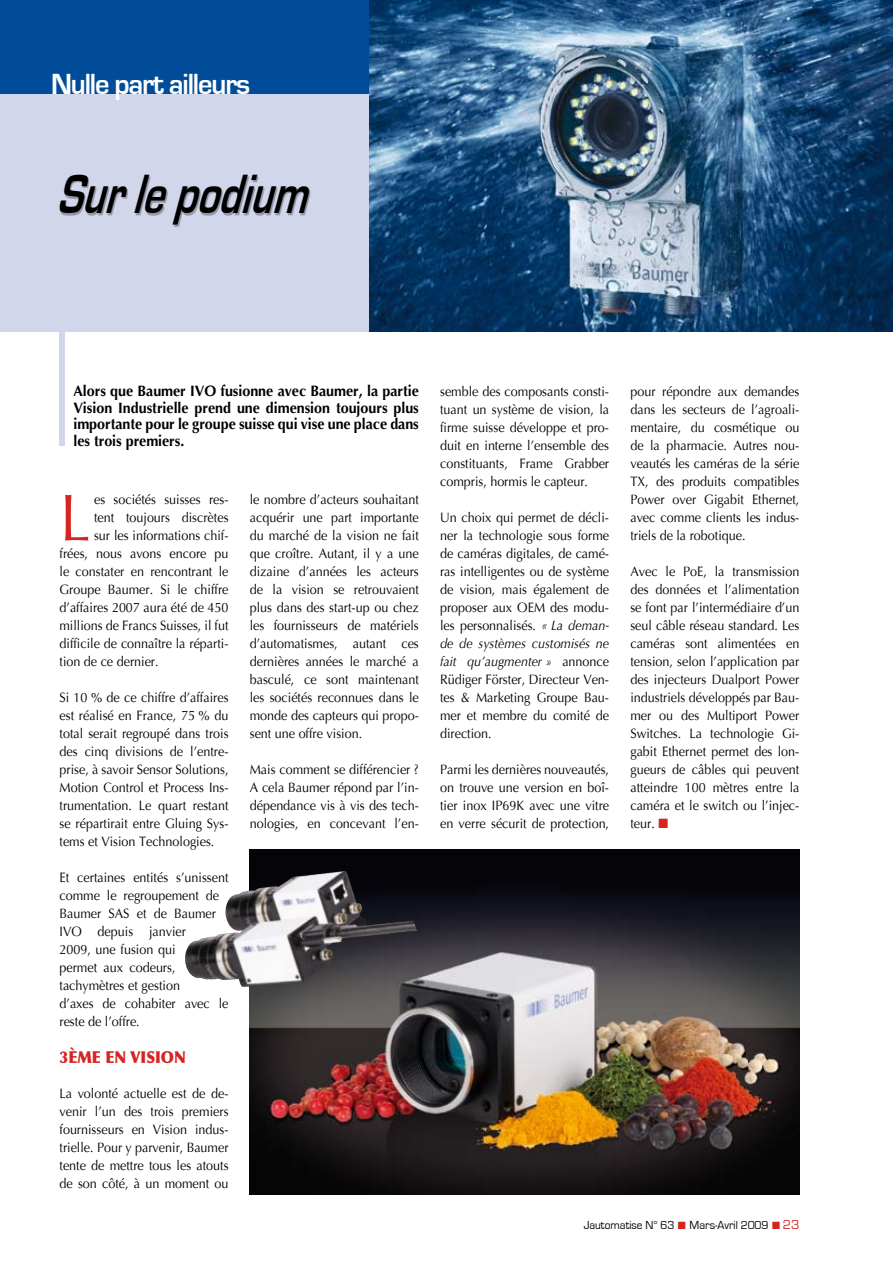
<style>
.page{position:relative;width:893px;height:1263px;background:#fff}
.page>*{position:absolute;margin:0;border:0;box-sizing:border-box;transform-origin:0 0}
.t1{font:66.15px "Optima";color:#d52422;scale:.95 1}
.t2{font:italic 700 57px "Eurostile";color:#000;scale:.74 1}
.t3{font:700 30px "Eurostile";letter-spacing:-.04em;color:#fff;scale:.95 1}
.t4{font:900 16.5px "Optima";color:#d52422;scale:.9 1}
.t5{font:700 15px/16.5px "Optima";color:#000;text-align:justify;scale:.95 1}
.t6{font:13.5px/18px "Optima";color:#000;text-align:justify;scale:.93 1}
.t7{font:12px "Eurostile";color:#000;scale:.95 1}
.s1{font-style:italic}
.s2{color:#d52422}
.s3{font-size:13.5px;color:#d52422}
</style>
<div class="page">
<div style="left:0;top:94px;width:893px;height:238px;background:#d2d6ea"></div>
<div style="left:0;top:0;width:893px;height:94px;background:#004c99"></div>
<img style="left:369px;top:0;width:524px;height:332px">
<div style="left:60px;top:331px;width:5px;height:115px;background:#d2d6ea"></div>
<div style="left:45px;top:163px;width:638px;height:67px;background:#000;opacity:.3"></div>
<img style="left:250px;top:849px;width:549px;height:346px">
<img style="left:357px;top:903px;width:60px;height:31px">
<h3 class="t3" style="left:51px;top:68px;width:211px">Nulle part ailleurs</h3>
<h2 class="t2" style="left:56px;top:164px;width:362px">Surlepodium</h2>
<p class="t5" style="left:73px;top:383px;width:365px">Alors que Baumer IVO fusionne avec Baumer, la partie Vision Industrielle prend une dimension toujours plus importante pour le groupe suisse qui vise une place dans les trois premiers.</p>
<h1 class="t1" style="left:60px;top:479px;width:35px">L</h1>
<p class="t6" style="left:94px;top:491px;width:146px">es sociétés suisses res-</p>
<p class="t6" style="left:94px;top:509px;width:146px">tent toujours discrètes</p>
<p class="t6" style="left:94px;top:527px;width:146px">sur les informations chif-</p>
<p class="t6" style="left:60px;top:545px;width:183px">frées, nous avons encore pu</p>
<p class="t6" style="left:60px;top:563px;width:183px">le constater en rencontrant le</p>
<p class="t6" style="left:60px;top:581px;width:183px">Groupe Baumer. Si le chiffre</p>
<p class="t6" style="left:60px;top:599px;width:183px">d’affaires 2007 aura été de 450</p>
<p class="t6" style="left:60px;top:617px;width:183px">millions de Francs Suisses, il fut</p>
<p class="t6" style="left:60px;top:635px;width:183px">difficile de connaître la réparti-</p>
<p class="t6" style="left:60px;top:653px;width:108px">tion de ce dernier.</p>
<p class="t6" style="left:60px;top:689px;width:183px">Si 10 % de ce chiffre d’affaires est réalisé en France, 75 % du total serait regroupé dans trois des cinq divisions de l’entre&shy;prise, à savoir Sensor Solutions, Motion Control et Process Ins&shy;trumentation. Le quart restant se répartirait entre Gluing Sys&shy;tems et Vision Technologies.</p>
<p class="t6" style="left:60px;top:869px;width:183px;text-align:left">Et certaines entités s’unissent comme le regroupement de<br>Baumer SAS et de Baumer<br>IVO depuis janvier<br>2009, une fusion qui<br>permet aux codeurs, tachymètres et gestion<br>d’axes de cohabiter avec le reste de l’offre.</p>
<p class="t4" style="left:60px;top:1047px;width:142px">3ÈME EN VISION</p>
<p class="t6" style="left:60px;top:1085px;width:183px">La volonté actuelle est de de&shy;venir l’un des trois premiers fournisseurs en Vision indus&shy;trielle. Pour y parvenir, Baumer tente de mettre tous les atouts de son côté, à un moment ou</p>
<p class="t6" style="left:250px;top:491px;width:183px">le nombre d’acteurs souhaitant acquérir une part importante du marché de la vision ne fait que croître. Autant, il y a une dizaine d’années les acteurs de la vision se retrouvaient plus dans des start-up ou chez les fournisseurs de matériels d’automatismes, autant ces dernières années le marché a basculé, ce sont maintenant les sociétés reconnues dans le monde des capteurs qui propo&shy;sent une offre vision.</p>
<p class="t6" style="left:250px;top:761px;width:183px">Mais comment se différencier ?<br>A cela Baumer répond par l’in&shy;dépendance vis à vis des tech&shy;nologies, en concevant l’en-</p>
<p class="t6" style="left:440px;top:383px;width:183px">semble des composants consti&shy;tuant un système de vision, la firme suisse développe et pro&shy;duit en interne l’ensemble des constituants, Frame Grabber compris, hormis le capteur.</p>
<p class="t6" style="left:440px;top:509px;width:183px">Un choix qui permet de décli&shy;ner la technologie sous forme de caméras digitales, de camé&shy;ras intelligentes ou de système de vision, mais également de proposer aux OEM des modu&shy;les personnalisés. <span class="s1">« La deman&shy;de de systèmes customisés ne fait qu’augmenter »</span> annonce Rüdiger Förster, Directeur Ven&shy;tes &amp; Marketing Groupe Bau&shy;mer et membre du comité de direction.</p>
<p class="t6" style="left:440px;top:761px;width:183px">Parmi les dernières nouveautés, on trouve une version en boî&shy;tier inox IP69K avec une vitre en verre sécurit de protection,</p>
<p class="t6" style="left:630px;top:383px;width:183px">pour répondre aux demandes dans les secteurs de l’agroali&shy;mentaire, du cosmétique ou de la pharmacie. Autres nou&shy;veautés les caméras de la série TX, des produits compatibles Power over Gigabit Ethernet, avec comme clients les indus&shy;triels de la robotique.</p>
<p class="t6" style="left:630px;top:563px;width:183px">Avec le PoE, la transmission des données et l’alimentation se font par l’intermédiaire d’un seul câble réseau standard. Les caméras sont alimentées en tension, selon l’application par des injecteurs Dualport Power industriels développés par Bau&shy;mer ou des Multiport Power Switches. La technologie Gi&shy;gabit Ethernet permet des lon&shy;gueurs de câbles qui peuvent atteindre 100 mètres entre la caméra et le switch ou l’injec&shy;teur. <span class="s2">■</span></p>
<p class="t7" style="left:584px;top:1218px;width:229px">Jautomatise N° 63 <span class="s2">■</span> Mars-Avril 2009 <span class="s2">■</span> <span class="s3">23</span></p>
</div>
